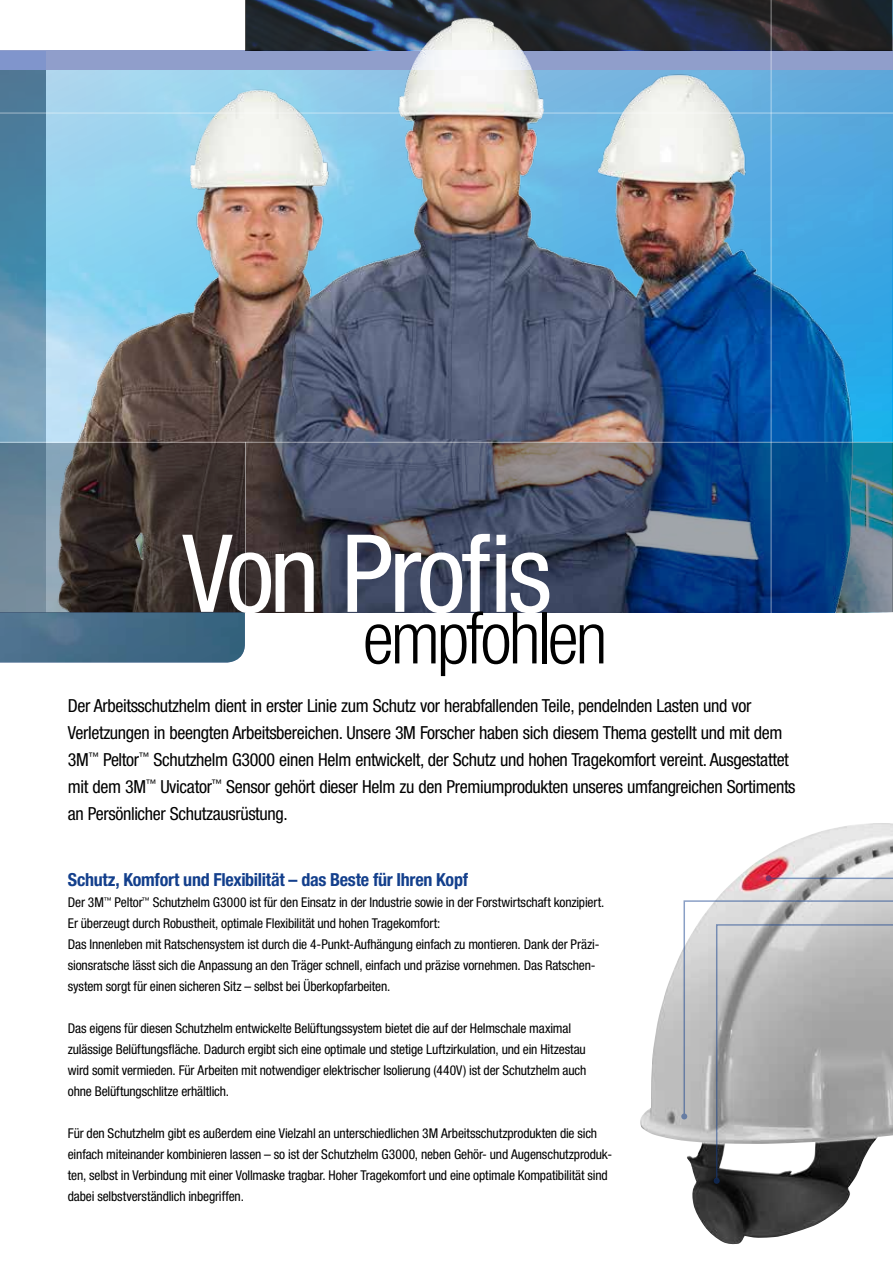
<style>
.page{position:relative;width:893px;height:1263px;background:#fff}
.page>*{position:absolute;margin:0;border:0;box-sizing:border-box;transform-origin:0 0}
.t1{font:condensed 108px "Helvetica Neue LT Pro";letter-spacing:-.035em;color:#fff}
.t2{font:300 condensed 72px "Helvetica Neue LT Pro";letter-spacing:-.04em;color:#000}
.t3{font:condensed 18px/27px "Helvetica Neue LT Pro";letter-spacing:-.02em;color:#000}
.t4{font:700 condensed 18px "Helvetica Neue LT Pro";letter-spacing:-.015em;color:#133f8c}
.t5{font:condensed 13.5px/21px "Helvetica Neue LT Pro";letter-spacing:-.01em;color:#000}
</style>
<div class="page">
<img style="left:857px;top:0;width:35px;height:51px">
<img style="left:892px;top:157px;width:1px;height:286px">
<img style="left:640px;top:951px;width:213px;height:293px">
<img style="left:857px;top:70px;width:35px;height:372px">
<img style="left:19px;top:0;width:838px;height:442px">
<svg style="left:246px;top:443px;width:646px;height:169px;background:#384d6c"></svg>
<hr style="left:892px;top:443px;width:1px;height:169px;background:#727981">
<img style="left:0;top:612px;width:245px;height:50px">
<svg style="left:0;top:70px;width:45px;height:372px;background:#5a8daa"></svg>
<svg style="left:0;top:51px;width:892px;height:19px;background:#9ba8d0"></svg>
<svg style="left:0;top:443px;width:245px;height:169px;background:#474749"></svg>
<hr style="left:770px;top:0;width:1px;height:618px;background:#fff">
<hr style="left:0;top:113px;width:892px;height:1px;background:#fff">
<svg style="left:780px;top:823px;width:112px;height:25px"></svg>
<svg style="left:682px;top:848px;width:210px;height:270px"></svg>
<svg style="left:681px;top:1113px;width:6px;height:6px"></svg>
<svg style="left:715px;top:912px;width:177px;height:270px;background:#ababac"></svg>
<svg style="left:713px;top:1178px;width:6px;height:6px"></svg>
<h1 class="t1" style="left:182px;top:511px;width:371px">Von Profis</h1>
<h2 class="t2" style="left:363px;top:597px;width:246px">empfohlen</h2>
<p class="t3" style="left:68px;top:692px;width:729px">Der Arbeitsschutzhelm dient in erster Linie zum Schutz vor herabfallenden Teile, pendelnden Lasten und vor Verletzungen in beengten Arbeitsbereichen. Unsere 3M Forscher haben sich diesem Thema gestellt und mit dem 3M<sup>™</sup> Peltor<sup>™</sup> Schutzhelm G3000 einen Helm entwickelt, der Schutz und hohen Tragekomfort vereint. Ausgestattet mit dem 3M<sup>™</sup> Uvicator<sup>™</sup> Sensor gehört dieser Helm zu den Premiumprodukten unseres umfangreichen Sortiments an Persönlicher Schutzausrüstung.</p>
<h3 class="t4" style="left:68px;top:869px;width:401px">Schutz, Komfort und Flexibilität – das Beste für Ihren Kopf</h3>
<p class="t5" style="left:68px;top:892px;width:538px">Der 3M<sup>™</sup> Peltor<sup>™</sup> Schutzhelm G3000 ist für den Einsatz in der Industrie sowie in der Forstwirtschaft konzipiert.<br>Er überzeugt durch Robustheit, optimale Flexibilität und hohen Tragekomfort:<br>Das Innenleben mit Ratschensystem ist durch die 4-Punkt-Aufhängung einfach zu montieren. Dank der Präzi&shy;sionsratsche lässt sich die Anpassung an den Träger schnell, einfach und präzise vornehmen. Das Ratschen&shy;system sorgt für einen sicheren Sitz – selbst bei Überkopfarbeiten.</p>
<p class="t5" style="left:68px;top:1018px;width:520px">Das eigens für diesen Schutzhelm entwickelte Belüftungssystem bietet die auf der Helmschale maximal zulässige Belüftungsfläche. Dadurch ergibt sich eine optimale und stetige Luftzirkulation, und ein Hitzestau wird somit vermieden. Für Arbeiten mit notwendiger elektrischer Isolierung (440V) ist der Schutzhelm auch ohne Belüftungschlitze erhältlich.</p>
<p class="t5" style="left:68px;top:1123px;width:545px">Für den Schutzhelm gibt es außerdem eine Vielzahl an unterschiedlichen 3M Arbeitsschutzprodukten die sich einfach miteinander kombinieren lassen – so ist der Schutzhelm G3000, neben Gehör- und Augenschutzproduk&shy;ten, selbst in Verbindung mit einer Vollmaske tragbar. Hoher Tragekomfort und eine optimale Kompatibilität sind dabei selbstverständlich inbegriffen.</p>
</div>
